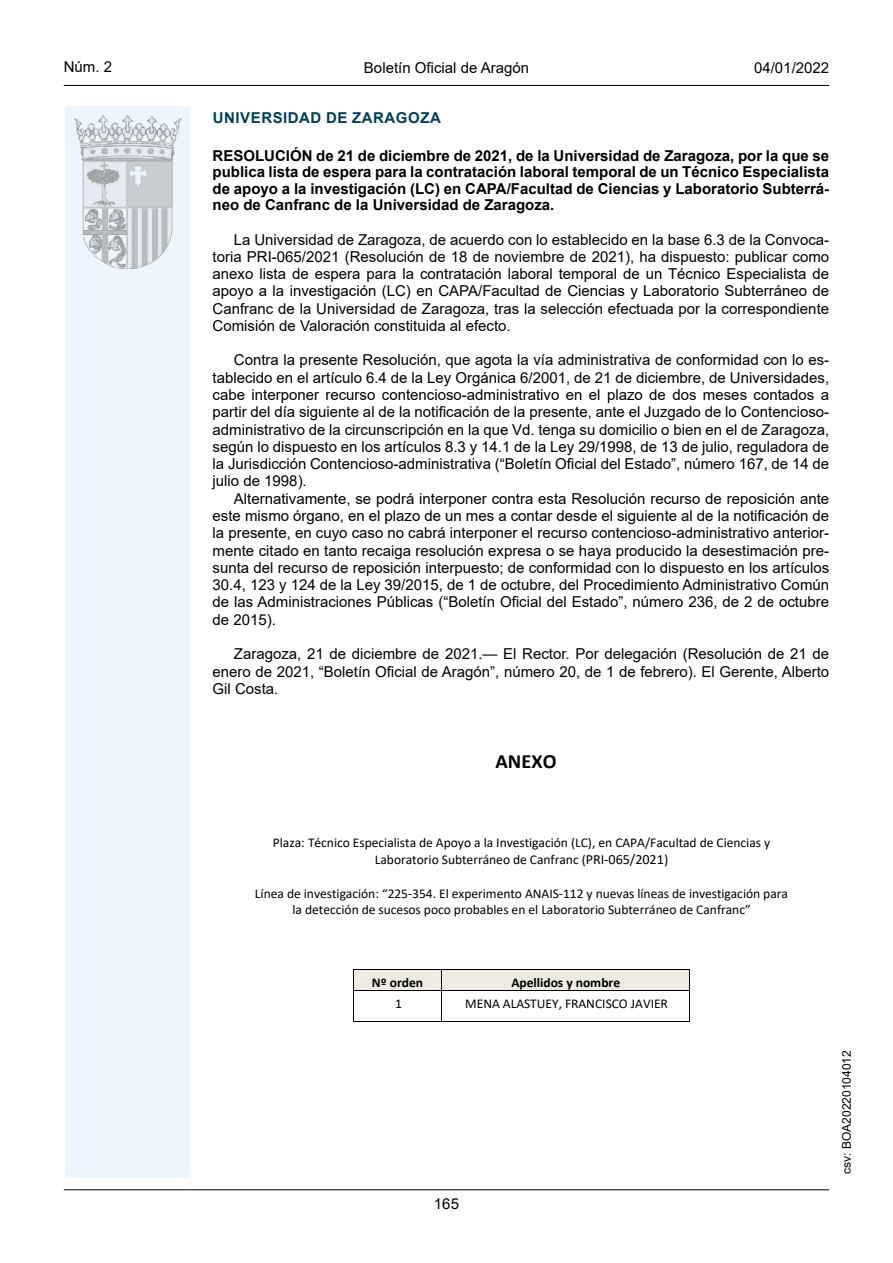
<style>
.page{position:relative;width:893px;height:1263px;background:#fff}
.page>*{position:absolute;margin:0;border:0;box-sizing:border-box;transform-origin:0 0}
.t1{font:700 20.25px "Fpltly Calibri";color:#000}
.inicio_de_parrafo{font:15px/17.2px "Arial";color:#000;text-align:justify}
.Titulo_text{font:700 15px/16.5px "Arial";color:#000;text-align:justify}
.estilo_head-c{font:15px "Arial";color:#000}
.emisor_text{font:700 15px "Arial";letter-spacing:.035em;color:#003f58}
.estilo_head-d{font:15px "Arial MT2";color:#000}
.estilo_head-i{font:15px "Arial MT2";color:#000}
.numero_pagina{font:15px "Arial MT2";color:#000}
.t2{font:13.35px/16.8px "Tblymf Calibri";color:#000;text-align:center}
.t3{font:700 13.35px "Fpltly Calibri";letter-spacing:-.005em;color:#000}
.estilo_head-i-2{font:12px "Arial MT2";color:#000}
.s1{font-size:13.95px}
</style>
<div class="page">
<div style="left:65px;top:106px;width:125px;height:1072px;background:#edf6fe"></div>
<img style="left:75px;top:115px;width:106px;height:153px">
<hr style="left:64px;top:85px;width:765px;height:1px;background:#000">
<hr style="left:64px;top:1189px;width:765px;height:1px;background:#000">
<div style="left:354px;top:970px;width:87px;height:20px;background:#edebe0"></div>
<div style="left:442px;top:970px;width:247px;height:20px;background:#edebe0"></div>
<hr style="left:354px;top:969px;width:87px;height:1px;background:#000">
<hr style="left:442px;top:969px;width:247px;height:1px;background:#000">
<svg style="left:353px;top:969px;width:1px;height:22px"></svg>
<hr style="left:354px;top:990px;width:87px;height:1px;background:#000">
<svg style="left:441px;top:969px;width:1px;height:22px"></svg>
<hr style="left:442px;top:990px;width:247px;height:1px;background:#000">
<svg style="left:689px;top:969px;width:1px;height:22px"></svg>
<hr style="left:353px;top:991px;width:1px;height:30px;background:#000">
<hr style="left:354px;top:1021px;width:87px;height:1px;background:#000">
<hr style="left:441px;top:991px;width:1px;height:30px;background:#000">
<hr style="left:442px;top:1021px;width:247px;height:1px;background:#000">
<hr style="left:689px;top:991px;width:1px;height:30px;background:#000">
<p class="estilo_head-i" style="left:64px;top:57px;width:50px">Núm. 2</p>
<p class="estilo_head-c" style="left:364px;top:57px;width:167px">Boletín Oficial de Aragón</p>
<p class="estilo_head-d" style="left:754px;top:57px;width:77px">04/01/2022</p>
<h5 class="emisor_text" style="left:213px;top:107px;width:229px">UNIVERSIDAD DE ZARAGOZA</h5>
<p class="Titulo_text" style="left:213px;top:147px;width:618px">RESOLUCIÓN de 21 de diciembre de 2021, de la Universidad de Zaragoza, por la que se publica lista de espera para la contratación laboral temporal de un Técnico Especialista de apoyo a la investigación (LC) en CAPA/Facultad de Ciencias y Laboratorio Subterrá&shy;neo de Canfranc de la Universidad de Zaragoza.</p>
<p class="inicio_de_parrafo" style="left:213px;top:231px;width:618px;text-indent:21px">La Universidad de Zaragoza, de acuerdo con lo establecido en la base 6.3 de la Convoca&shy;toria PRI-065/2021 (Resolución de 18 de noviembre de 2021), ha dispuesto: publicar como anexo lista de espera para la contratación laboral temporal de un Técnico Especialista de apoyo a la investigación (LC) en CAPA/Facultad de Ciencias y Laboratorio Subterráneo de Canfranc de la Universidad de Zaragoza, tras la selección efectuada por la correspondiente Comisión de Valoración constituida al efecto.</p>
<p class="inicio_de_parrafo" style="left:213px;top:351px;width:618px;text-indent:21px">Contra la presente Resolución, que agota la vía administrativa de conformidad con lo es&shy;tablecido en el artículo 6.4 de la Ley Orgánica 6/2001, de 21 de diciembre, de Universidades, cabe interponer recurso contencioso-administrativo en el plazo de dos meses contados a partir del día siguiente al de la notificación de la presente, ante el Juzgado de lo Contencioso&shy;administrativo de la circunscripción en la que Vd. tenga su domicilio o bien en el de Zaragoza, según lo dispuesto en los artículos 8.3 y 14.1 de la Ley 29/1998, de 13 de julio, reguladora de la Jurisdicción Contencioso-administrativa (“Boletín Oficial del Estado”, número 167, de 14 de julio de 1998).</p>
<p class="inicio_de_parrafo" style="left:213px;top:490px;width:618px;text-indent:21px">Alternativamente, se podrá interponer contra esta Resolución recurso de reposición ante este mismo órgano, en el plazo de un mes a contar desde el siguiente al de la notificación de la presente, en cuyo caso no cabrá interponer el recurso contencioso-administrativo anterior&shy;mente citado en tanto recaiga resolución expresa o se haya producido la desestimación pre&shy;sunta del recurso de reposición interpuesto; de conformidad con lo dispuesto en los artículos 30.4, 123 y 124 de la Ley 39/2015, de 1 de octubre, del Procedimiento Administrativo Común de las Administraciones Públicas (“Boletín Oficial del Estado”, número 236, de 2 de octubre de 2015).</p>
<p class="inicio_de_parrafo" style="left:213px;top:645px;width:618px;text-indent:21px">Zaragoza, 21 de diciembre de 2021.— El Rector. Por delegación (Resolución de 21 de enero de 2021, “Boletín Oficial de Aragón”, número 20, de 1 de febrero). El Gerente, Alberto Gil Costa.</p>
<h1 class="t1" style="left:495px;top:747px;width:63px">ANEXO</h1>
<p class="t2" style="left:273px;top:834px;width:499px">Plaza: Técnico Especialista de Apoyo a la Investigación (LC), en CAPA/Facultad de Ciencias y<br>Laboratorio Subterráneo de Canfranc (<span class="s1">PRI-065/2021)</span></p>
<p class="t2" style="left:255px;top:885px;width:535px;line-height:16.2px">Línea de investigación: “225-354. El experimento ANAIS-112 y nuevas líneas de investigación para la detección de sucesos poco probables en el Laboratorio Subterráneo de Canfranc”</p>
<p class="t3" style="left:372px;top:973px;width:53px">Nº orden</p>
<p class="t3" style="left:511px;top:973px;width:110px">Apellidos y nombre</p>
<p class="t2" style="left:395px;top:994px;width:8px">1</p>
<p class="t2" style="left:465px;top:994px;width:204px">MENA ALASTUEY, FRANCISCO JAVIER</p>
<p class="numero_pagina" style="left:434px;top:1193px;width:27px">165</p>
<p class="estilo_head-i-2" style="left:838px;top:1174px;width:125px;rotate:-90deg">csv: BOA20220104012</p>
</div>
